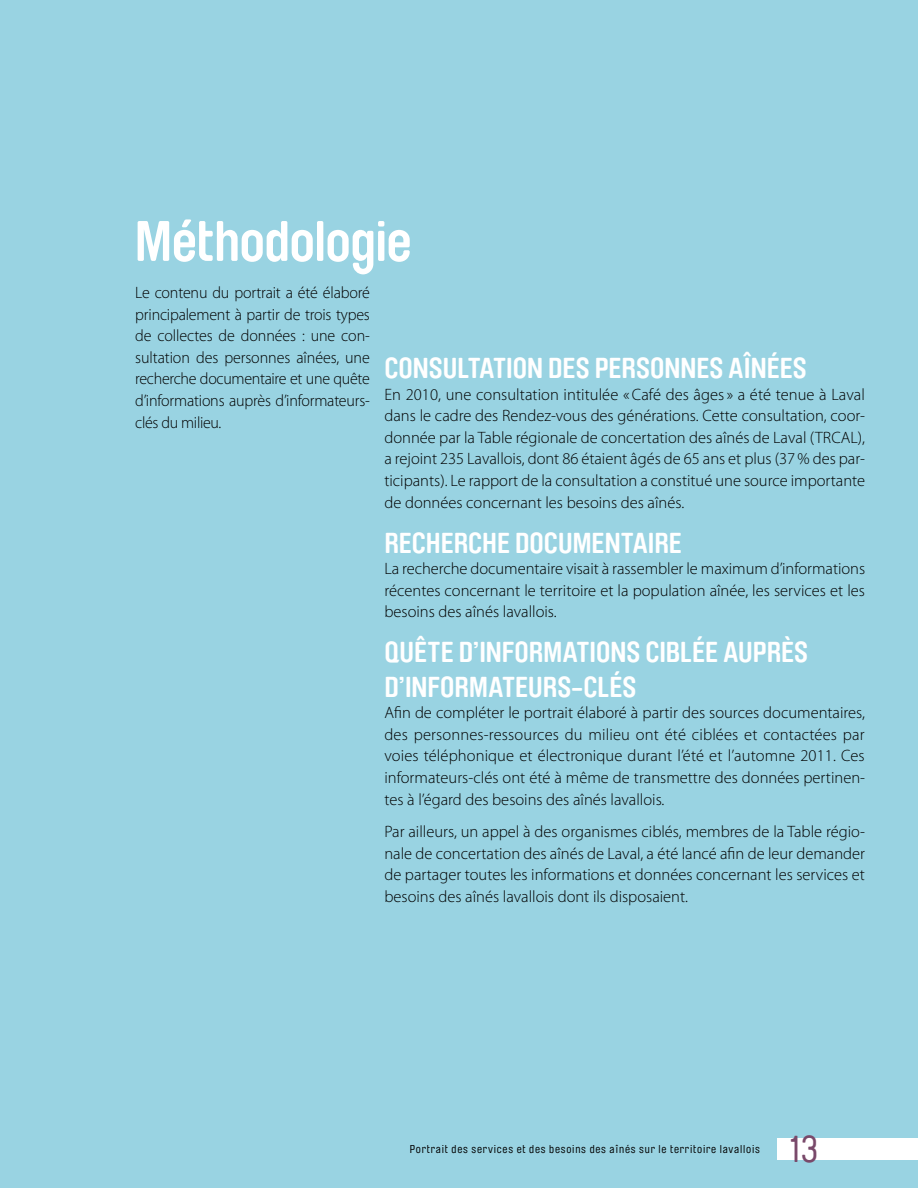
<style>
.page{position:relative;width:918px;height:1188px;background:#99d3e2}
.page>*{position:absolute;margin:0;border:0;box-sizing:border-box;transform-origin:0 0}
.t1{font:700 56.25px "Brauer Neue";letter-spacing:-.01em;color:#fff}
.t2{font:37.05px "Brauer Neue";color:#79496a}
.t3{font:700 28.5px/34.2px "Brauer Neue";color:#fff}
.t4{font:300 16.5px/21.6px "Myriad Pro";color:#000;text-align:justify}
.t5{font:11.25px "Brauer Neue";letter-spacing:.07em;color:#000}
</style>
<div class="page">
<div style="left:777px;top:1138px;width:141px;height:21px;background:#fff"></div>
<h1 class="t1" style="left:134px;top:209px;width:279px">Méthodologie</h1>
<p class="t4" style="left:135px;top:282px;width:236px">Le contenu du portrait a été élaboré principalement à partir de trois types de collectes de données : une con&shy;sultation des personnes aînées, une recherche documentaire et une quête d’informations auprès d’informateurs&shy;clés du milieu.</p>
<h3 class="t3" style="left:384px;top:351px;width:424px">CONSULTATION DES PERSONNES AÎNÉES</h3>
<p class="t4" style="left:384px;top:383px;width:482px">En 2010, une consultation intitulée « Café des âges» a été tenue à Laval dans le cadre des Rendez-vous des générations. Cette consultation, coor&shy;donnée par la Table régionale de concertation des aînés de Laval (TRCAL), a rejoint 235 Lavallois, dont 86 étaient âgés de 65 ans et plus (37% des par&shy;ticipants). Le rapport de la consultation a constitué une source importante de données concernant les besoins des aînés.</p>
<h3 class="t3" style="left:384px;top:526px;width:299px">RECHERCHE DOCUMENTAIRE</h3>
<p class="t4" style="left:384px;top:558px;width:482px">La recherche documentaire visait à rassembler le maximum d’informations récentes concernant le territoire et la population aînée, les services et les besoins des aînés lavallois.</p>
<h3 class="t3" style="left:384px;top:636px;width:425px">QUÊTE D’INFORMATIONS CIBLÉE AUPRÈS<br>D’INFORMATEURS-CLÉS</h3>
<p class="t4" style="left:384px;top:702px;width:482px">Afin de compléter le portrait élaboré à partir des sources documentaires, des personnes-ressources du milieu ont été ciblées et contactées par voies téléphonique et électronique durant l’été et l’automne 2011. Ces informateurs-clés ont été à même de transmettre des données pertinen&shy;tes à l’égard des besoins des aînés lavallois.</p>
<p class="t4" style="left:384px;top:821px;width:482px">Par ailleurs, un appel à des organismes ciblés, membres de la Table régio&shy;nale de concertation des aînés de Laval, a été lancé afin de leur demander de partager toutes les informations et données concernant les services et besoins des aînés lavallois dont ils disposaient.</p>
<p class="t5" style="left:410px;top:1143px;width:352px">Portrait des services et des besoins des aînés sur le territoire lavallois</p>
<h2 class="t2" style="left:788px;top:1129px;width:31px">13</h2>
</div>
